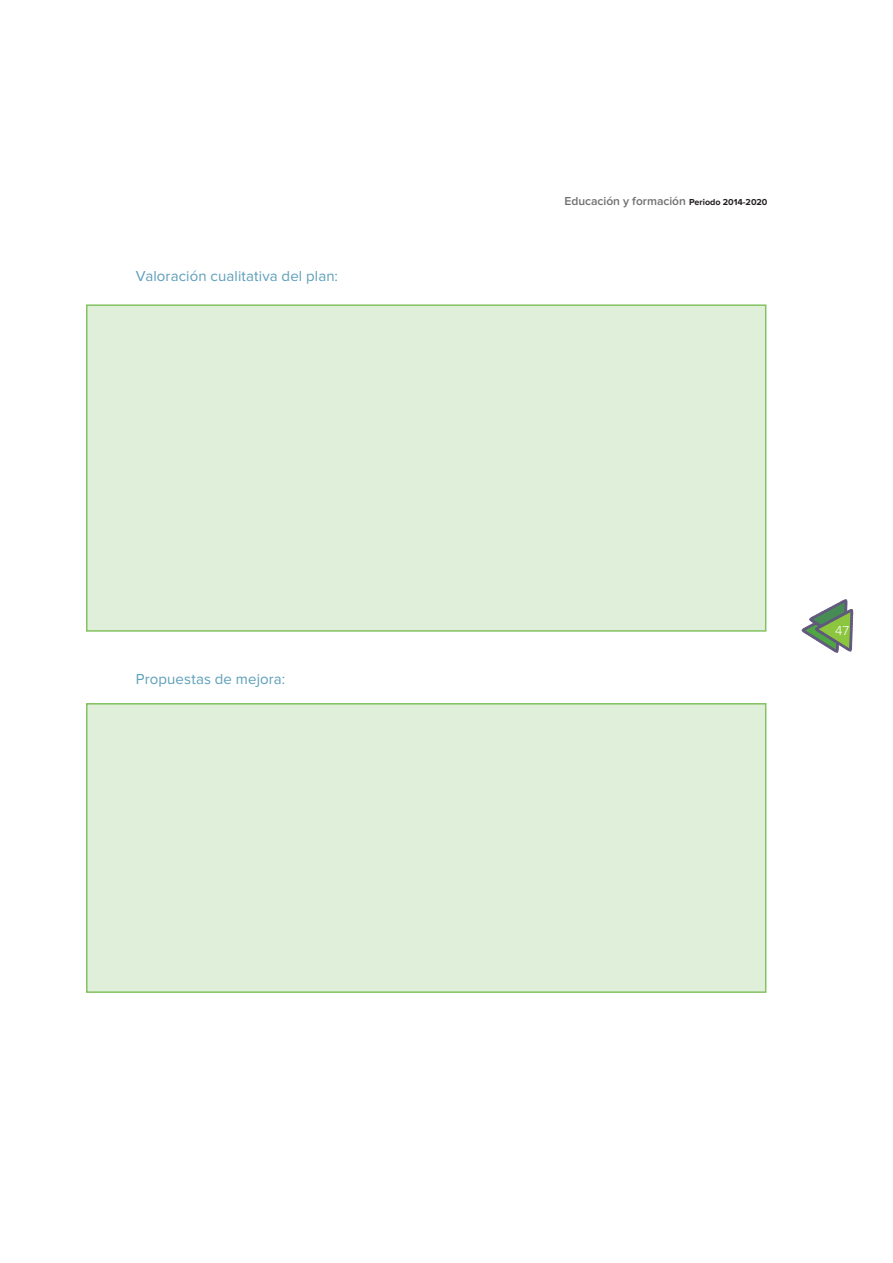
<style>
.page{position:relative;width:893px;height:1263px;background:#fff}
.page>*{position:absolute;margin:0;border:0;box-sizing:border-box;transform-origin:0 0}
.t1{font:15px "Proxima Nova";letter-spacing:.005em;color:#5e9fba}
.t2{font:300 13.5px "Proxima Nova";color:#fff}
.t3{font:600 12px "Proxima Nova";color:#6d6e70}
.s1{font-weight:700;font-size:9px;color:#231f20}
</style>
<div class="page">
<svg style="left:802px;top:599px;width:51px;height:54px"></svg>
<div style="left:87px;top:704px;width:679px;height:288px;background:#dfefd9"></div>
<div style="left:86px;top:703px;width:680px;height:290px;border:2px solid #83c261"></div>
<div style="left:87px;top:305px;width:679px;height:326px;background:#dfefd9"></div>
<div style="left:86px;top:304px;width:680px;height:328px;border:2px solid #83c261"></div>
<p class="t1" style="left:136px;top:272px;width:203px">Valoración cualitativa del plan:</p>
<p class="t1" style="left:136px;top:674px;width:151px">Propuestas de mejora:</p>
<p class="t3" style="left:564px;top:194px;width:205px">Educación y formación <span class="s1">Periodo 2014-2020</span></p>
<p class="t2" style="left:823px;top:625px;width:16px">47</p>
<p class="t2" style="left:835px;top:625px;width:16px">47</p>
</div>
